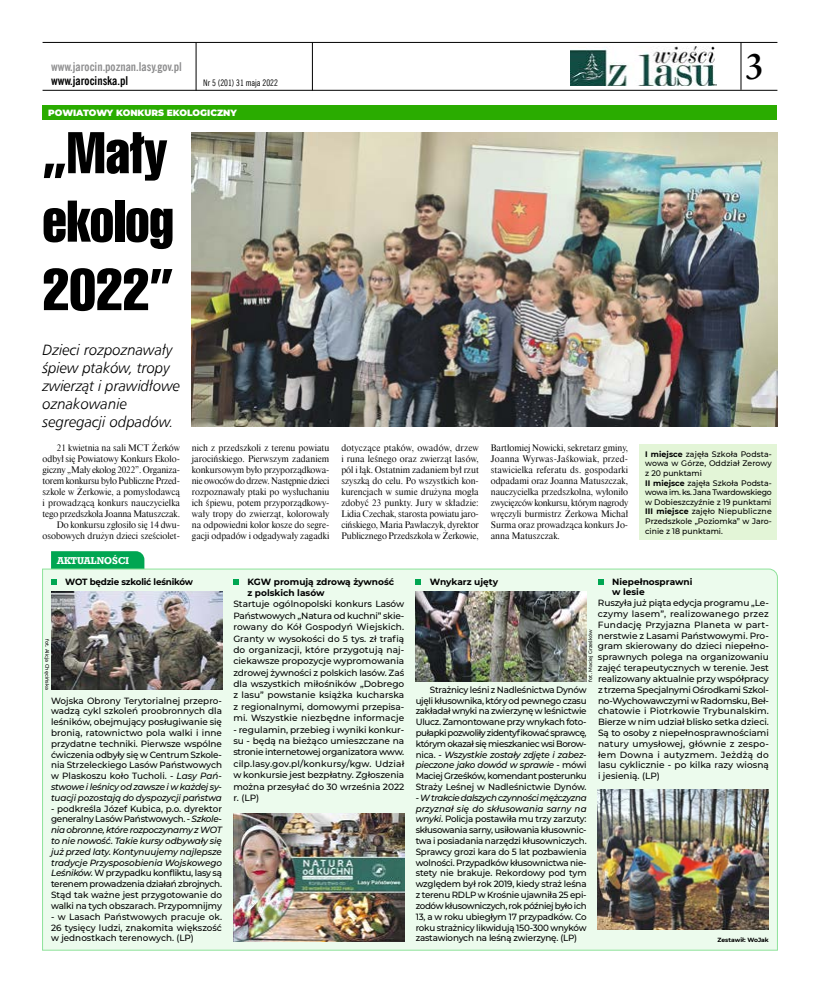
<style>
.page{position:relative;width:820px;height:993px;background:#fff}
.page>*{position:absolute;margin:0;border:0;box-sizing:border-box;transform-origin:0 0}
.t1{font:57px/68.4px "Swis 911 Cm EU";color:#000}
.t2{font:700 36px "Class Garmnd EU";color:#000}
.t3{font:italic 15px/18px "Humnst 777 Lt EU";color:#000}
.t4{font:700 12px "News Goth Cn EU";color:#8e8e8f}
.t5{font:700 12px "News Goth Cn EU";color:#000}
.t6{font:10px "Geo Slab 712 Bd EU";color:#fff}
.t7{font:500 9px/10.8px "Montserrat";letter-spacing:-.005em;color:#000;text-align:justify}
.t8{font:9px/11px "Dutch 801 Hd EU";color:#000;text-align:justify}
.t9{font:700 9px/11.4px "Montserrat";color:#000}
.t10{font:900 9px "Montserrat";color:#fff}
.t11{font:700 9px "Montserrat";letter-spacing:-.02em;color:#000}
.t12{font:9px "News Goth Cn EU";color:#000}
.t13{font:500 8px/9.6px "Montserrat";color:#000}
.t14{font:700 6px "Montserrat";color:#000}
.t15{font:500 5px "Montserrat";color:#000}
.s1{font-weight:700}
.s2{font-style:italic}
</style>
<div class="page">
<img style="left:570px;top:47px;width:145px;height:39px">
<hr style="left:196px;top:42px;width:1px;height:48px;background:#000">
<hr style="left:312px;top:42px;width:1px;height:48px;background:#000">
<hr style="left:43px;top:42px;width:734px;height:1px;background:#000">
<hr style="left:43px;top:90px;width:734px;height:1px;background:#000">
<hr style="left:740px;top:42px;width:1px;height:48px;background:#000">
<img style="left:192px;top:132px;width:585px;height:294px">
<div style="left:42px;top:568px;width:736px;height:382px;background:#ecfbed"></div>
<img style="left:51px;top:591px;width:171px;height:98px">
<img style="left:233px;top:813px;width:171px;height:128px">
<svg style="left:51px;top:551px;width:93px;height:33px;background:#6bcd98"></svg>
<svg style="left:233px;top:579px;width:5px;height:5px"></svg>
<svg style="left:597px;top:579px;width:6px;height:5px"></svg>
<svg style="left:415px;top:579px;width:5px;height:5px"></svg>
<img style="left:415px;top:591px;width:171px;height:90px">
<img style="left:597px;top:789px;width:171px;height:140px">
<div style="left:639px;top:444px;width:138px;height:96px;background:#e3f5d7"></div>
<div style="left:43px;top:105px;width:734px;height:14px;background:#2aac00"></div>
<h3 class="t4" style="left:51px;top:59px;width:132px">www.jarocin.poznan.lasy.gov.pl</h3>
<h3 class="t5" style="left:51px;top:73px;width:79px">www.jarocinska.pl</h3>
<p class="t12" style="left:203px;top:77px;width:76px">Nr 5 (201) 31 maja 2022</p>
<p class="t10" style="left:48px;top:106px;width:190px">POWIATOWY KONKURS EKOLOGICZNY</p>
<h1 class="t1" style="left:43px;top:119px;width:132px">„Mały ekolog<br>2022”</h1>
<h3 class="t3" style="left:43px;top:340px;width:139px">Dzieci rozpoznawały śpiew ptaków, tropy zwierząt i prawidłowe oznakowanie segregacji odpadów.</h3>
<p class="t8" style="left:43px;top:442px;width:139px;text-align:right">21 kwietnia na sali MCT Żerków odbył się Powiatowy Konkurs Ekolo&shy;giczny „Mały ekolog 2022”. Organiza&shy;torem konkursu było Publiczne Przed&shy;szkole w Żerkowie, a pomysłodawcą i prowadzącą konkurs nauczycielka tego przedszkola Joanna Matuszczak.<br>Do konkursu zgłosiło się 14 dwu&shy;osobowych drużyn dzieci sześciolet-</p>
<p class="t8" style="left:192px;top:442px;width:139px">nich z przedszkoli z terenu powiatu jarocińskiego. Pierwszym zadaniem konkursowym było przyporządkowa&shy;nie owoców do drzew. Następnie dzieci rozpoznawały ptaki po wysłuchaniu ich śpiewu, potem przyporządkowy&shy;wały tropy do zwierząt, kolorowały na odpowiedni kolor kosze do segre&shy;gacji odpadów i odgadywały zagadki</p>
<p class="t8" style="left:341px;top:442px;width:139px">dotyczące ptaków, owadów, drzew i runa leśnego oraz zwierząt lasów, pól i łąk. Ostatnim zadaniem był rzut szyszką do celu. Po wszystkich kon&shy;kurencjach w sumie drużyna mogła zdobyć 23 punkty. Jury w składzie:<br>Lidia Czechak, starosta powiatu jaro&shy;cińskiego, Maria Pawlaczyk, dyrektor Publicznego Przedszkola w Żerkowie,</p>
<p class="t8" style="left:490px;top:442px;width:139px">Bartłomiej Nowicki, sekretarz gminy, Joanna Wyrwas-Jaśkowiak, przed&shy;stawicielka referatu ds. gospodarki odpadami oraz Joanna Matuszczak, nauczycielka przedszkolna, wyłoniło zwycięzców konkursu, którym nagrody wręczyli burmistrz Żerkowa Michał Surma oraz prowadząca konkurs Jo&shy;anna Matuszczak.</p>
<h2 class="t2" style="left:744px;top:44px;width:22px">3</h2>
<p class="t13" style="left:645px;top:448px;width:128px"><span class="s1">I miejsce</span> zajęła Szkoła Podsta&shy;wowa w Górze, Oddział Zerowy z 20 punktami<br><span class="s1">II miejsce</span> zajęła Szkoła Podsta&shy;wowa im. ks. Jana Twardowskiego w Dobieszczyźnie z 19 punktami<br><span class="s1">III miejsce</span> zajęło Niepubliczne<br>Przedszkole „Poziomka” w Jaro&shy;cinie z 18 punktami.</p>
<p class="t6" style="left:57px;top:554px;width:73px">AKTUALNOŚCI</p>
<p class="t11" style="left:65px;top:574px;width:129px">WOT będzie szkolić leśników</p>
<p class="t9" style="left:247px;top:575px;width:148px">KGW promują zdrową żywność z polskich lasów</p>
<p class="t7" style="left:233px;top:598px;width:172px;line-height:11.4px">Startuje ogólnopolski konkurs Lasów Państwowych „Natura od kuchni” skie&shy;rowany do Kół Gospodyń Wiejskich.<br>Granty w wysokości do 5 tys. zł trafią do organizacji, które przygotują naj&shy;ciekawsze propozycje wypromowania zdrowej żywności z polskich lasów. Zaś dla wszystkich miłośników „Dobrego z lasu” powstanie książka kucharska z regionalnymi, domowymi przepisa&shy;mi. Wszystkie niezbędne informacje</p>
<p class="t7" style="left:233px;top:723px;width:172px;line-height:11.4px">- regulamin, przebieg i wyniki konkur&shy;su - będą na bieżąco umieszczane na stronie internetowej organizatora www. cilp.lasy.gov.pl/konkursy/kgw. Udział w konkursie jest bezpłatny. Zgłoszenia można przesyłać do 30 września 2022 r. (LP)</p>
<p class="t9" style="left:429px;top:575px;width:70px">Wnykarz ujęty</p>
<p class="t9" style="left:612px;top:575px;width:82px;line-height:10.8px">Niepełnosprawni w lesie</p>
<p class="t7" style="left:597px;top:597px;width:172px">Ruszyła już piąta edycja programu „Le&shy;czymy lasem”, realizowanego przez Fundację Przyjazna Planeta w part&shy;nerstwie z Lasami Państwowymi. Pro&shy;gram skierowany do dzieci niepełno&shy;sprawnych polega na organizowaniu zajęć terapeutycznych w terenie. Jest realizowany aktualnie przy współpracy z trzema Specjalnymi Ośrodkami Szkol&shy;no-Wychowawczymi w Radomsku, Beł&shy;chatowie i Piotrkowie Trybunalskim.<br>Bierze w nim udział blisko setka dzieci.<br>Są to osoby z niepełnosprawnościami natury umysłowej, głównie z zespo&shy;łem Downa i autyzmem. Jeżdżą do lasu cyklicznie - po kilka razy wiosną i jesienią. (LP)</p>
<p class="t15" style="left:51px;top:638px;width:52px;rotate:90deg">fot. Alicja Chęcińska</p>
<p class="t15" style="left:586px;top:681px;width:53px;rotate:-90deg">fot. Maciej Grześków</p>
<p class="t7" style="left:415px;top:683px;width:172px;text-indent:14px">Strażnicy leśni z Nadleśnictwa Dynów ujęli kłusownika, który od pewnego czasu zakładał wnyki na zwierzynę w leśnictwie Ulucz. Zamontowane przy wnykach foto&shy;pułapki pozwoliły zidentyfikować sprawcę, którym okazał się mieszkaniec wsi Borow&shy;nica. - <span class="s2">Wszystkie zostały zdjęte i zabez&shy;pieczone jako dowód w sprawie</span> - mówi Maciej Grześków, komendant posterunku Straży Leśnej w Nadleśnictwie Dynów.</p>
<p class="t7" style="left:415px;top:791px;width:172px">- <span class="s2">W trakcie dalszych czynności mężczyzna przyznał się do skłusowania sarny na wnyki</span>. Policja postawiła mu trzy zarzuty: skłusowania sarny, usiłowania kłusownic&shy;twa i posiadania narzędzi kłusowniczych.<br>Sprawcy grozi kara do 5 lat pozbawienia wolności. Przypadków kłusownictwa nie&shy;stety nie brakuje. Rekordowy pod tym względem był rok 2019, kiedy straż leśna z terenu RDLP w Krośnie ujawniła 25 epi&shy;zodów kłusowniczych, rok później było ich 13, a w roku ubiegłym 17 przypadków. Co roku strażnicy likwidują 150-300 wnyków zastawionych na leśną zwierzynę. (LP)</p>
<p class="t7" style="left:51px;top:694px;width:172px">Wojska Obrony Terytorialnej przepro&shy;wadzą cykl szkoleń proobronnych dla leśników, obejmujący posługiwanie się bronią, ratownictwo pola walki i inne przydatne techniki. Pierwsze wspólne ćwiczenia odbyły się w Centrum Szkole&shy;nia Strzeleckiego Lasów Państwowych w Plaskoszu koło Tucholi. - <span class="s2">Lasy Pań&shy;stwowe i leśnicy od zawsze i w każdej sy&shy;tuacji pozostają do dyspozycji państwa</span></p>
<p class="t7" style="left:51px;top:802px;width:172px">- podkreśla Józef Kubica, p.o. dyrektor generalny Lasów Państwowych. - <span class="s2">Szkole&shy;nia obronne, które rozpoczynamy z WOT to nie nowość. Takie kursy odbywały się już przed laty. Kontynuujemy najlepsze tradycje Przysposobienia Wojskowego Leśników.</span> W przypadku konfliktu, lasy są terenem prowadzenia działań zbrojnych.<br>Stąd tak ważne jest przygotowanie do walki na tych obszarach. Przypomnijmy</p>
<p class="t7" style="left:51px;top:910px;width:172px">- w Lasach Państwowych pracuje ok.<br>26 tysięcy ludzi, znakomita większość w jednostkach terenowych. (LP)</p>
<p class="t14" style="left:717px;top:935px;width:53px">Zestawił: WoJak</p>
</div>
